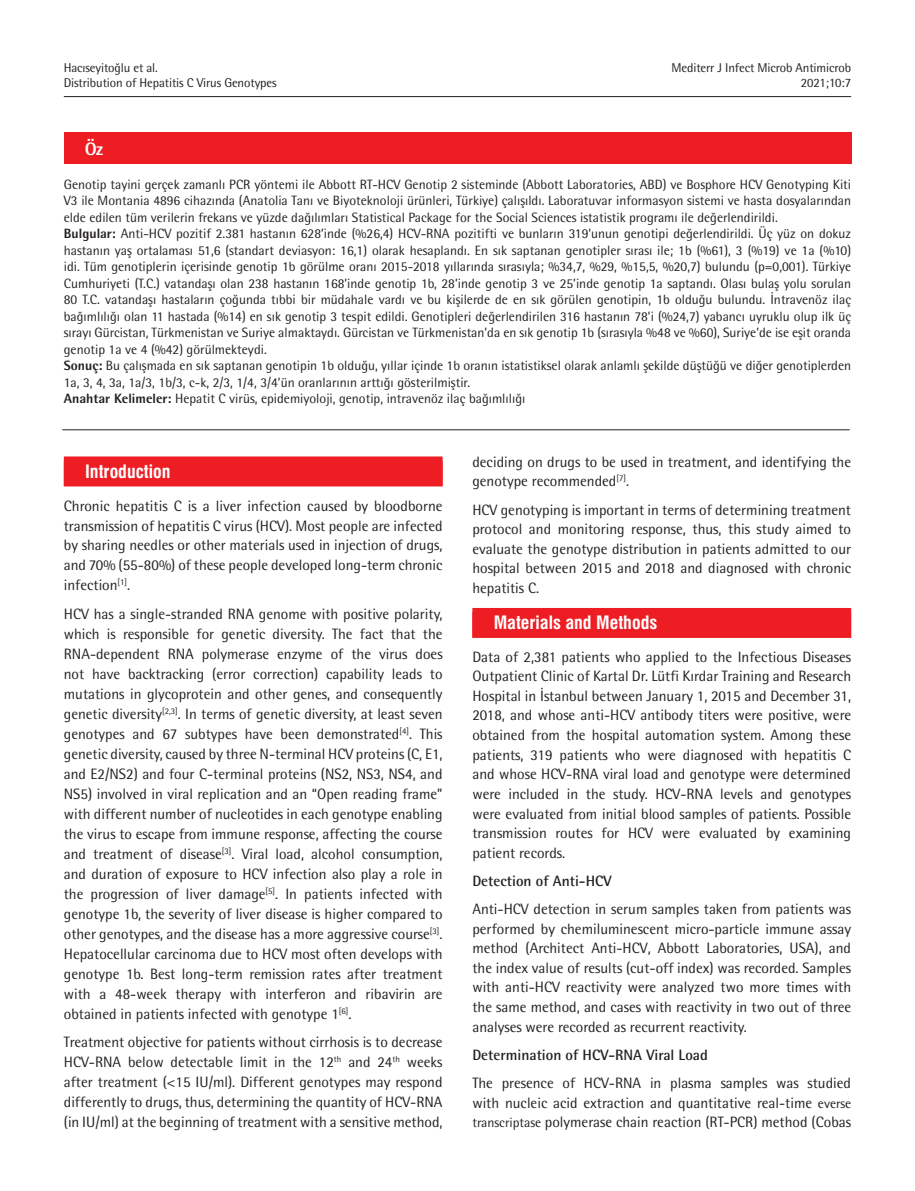
<style>
.page{position:relative;width:915px;height:1191px;background:#fff}
.page>*{position:absolute;margin:0;border:0;box-sizing:border-box;transform-origin:0 0}
.ARA_BASLIK{font:18px "Swiss Condensed Bold Tr";color:#fff}
.t1{font:800 18px "Rotis Semi Sans Std";color:#fff}
.YAZI{font:15px/20px "Rotis Semi Sans Std";color:#231f20;text-align:justify}
.YAZI-2{font:700 15px "Rotis Semi Sans Std";color:#231f20}
.OZET{font:13.5px/16.5px "Rotis Semi Sans Std";color:#231f20;text-align:justify}
.t2{font:12.75px "Rotis Semi Sans Std";letter-spacing:-.01em;color:#231f20}
.s1{font-weight:800}
.s2{font-size:13.5px}
</style>
<div class="page">
<hr style="left:64px;top:96px;width:786px;height:1px;background:#231f20">
<div style="left:64px;top:456px;width:378px;height:30px;background:#ee1d23"></div>
<div style="left:472px;top:608px;width:378px;height:30px;background:#ee1d23"></div>
<div style="left:64px;top:133px;width:786px;height:31px;background:#ee1d23"></div>
<hr style="left:62px;top:429px;width:787px;height:1px;background:#231f20">
<p class="t2" style="left:64px;top:60px;width:95px">Hacıseyitoğlu et al.</p>
<p class="t2" style="left:64px;top:75px;width:214px">Distribution of Hepatitis C Virus Genotypes</p>
<p class="t1" style="left:85px;top:137px;width:20px">Öz</p>
<p class="t2" style="left:671px;top:60px;width:181px">Mediterr J Infect Microb Antimicrob</p>
<p class="t2" style="left:800px;top:75px;width:52px">2021;10:7</p>
<p class="OZET" style="left:64px;top:176px;width:788px">Genotip tayini gerçek zamanlı PCR yöntemi ile Abbott RT-HCV Genotip 2 sisteminde (Abbott Laboratories, ABD) ve Bosphore HCV Genotyping Kiti V3 ile Montania 4896 cihazında (Anatolia Tanı ve Biyoteknoloji ürünleri, Türkiye) çalışıldı. Laboratuvar informasyon sistemi ve hasta dosyalarından elde edilen tüm verilerin frekans ve yüzde dağılımları Statistical Package for the Social Sciences istatistik programı ile değerlendirildi.</p>
<p class="OZET" style="left:64px;top:225px;width:788px"><span class="s1">Bulgular:</span> Anti-HCV pozitif 2.381 hastanın 628’inde (%26,4) HCV-RNA pozitifti ve bunların 319’unun genotipi değerlendirildi. Üç yüz on dokuz hastanın yaş ortalaması 51,6 (standart deviasyon: 16,1) olarak hesaplandı. En sık saptanan genotipler sırası ile; 1b (%61), 3 (%19) ve 1a (%10) idi. Tüm genotiplerin içerisinde genotip 1b görülme oranı 2015-2018 yıllarında sırasıyla; %34,7, %29, %15,5, %20,7) bulundu (p=0,001). Türkiye Cumhuriyeti (T.C.) vatandaşı olan 238 hastanın 168’inde genotip 1b, 28’inde genotip 3 ve 25’inde genotip 1a saptandı. Olası bulaş yolu sorulan 80 T.C. vatandaşı hastaların çoğunda tıbbi bir müdahale vardı ve bu kişilerde de en sık görülen genotipin, 1b olduğu bulundu. İntravenöz ilaç bağımlılığı olan 11 hastada (%14) en sık genotip 3 tespit edildi. Genotipleri değerlendirilen 316 hastanın 78’i (%24,7) yabancı uyruklu olup ilk üç sırayı Gürcistan, Türkmenistan ve Suriye almaktaydı. Gürcistan ve Türkmenistan’da en sık genotip 1b (sırasıyla %48 ve %60), Suriye’de ise eşit oranda genotip 1a ve 4 (%42) görülmekteydi.</p>
<p class="OZET" style="left:64px;top:357px;width:788px"><span class="s1">Sonuç:</span> Bu çalışmada en sık saptanan genotipin 1b olduğu, yıllar içinde 1b oranın istatistiksel olarak anlamlı şekilde düştüğü ve diğer genotiplerden<br>1a, 3, 4, 3a, 1a/3, 1b/3, c-k, 2/3, 1/4, 3/4’ün oranlarının arttığı gösterilmiştir.</p>
<p class="OZET" style="left:64px;top:390px;width:463px"><span class="s1">Anahtar Kelimeler:</span> Hepatit C virüs, epidemiyoloji, genotip, intravenöz ilaç bağımlılığı</p>
<p class="ARA_BASLIK" style="left:85px;top:461px;width:87px">Introduction</p>
<p class="YAZI" style="left:64px;top:495px;width:380px">Chronic hepatitis C is a liver infection caused by bloodborne transmission of hepatitis C virus (HCV). Most people are infected by sharing needles or other materials used in injection of drugs, and 70% (55-80%) of these people developed long-term chronic infection<sup>[1]</sup>.</p>
<p class="YAZI" style="left:64px;top:604px;width:380px">HCV has a single-stranded RNA genome with positive polarity, which is responsible for genetic diversity. The fact that the RNA-dependent RNA polymerase enzyme of the virus does not have backtracking (error correction) capability leads to mutations in glycoprotein and other genes, and consequently genetic diversity<sup>[2,3]</sup>. In terms of genetic diversity, at least seven genotypes and 67 subtypes have been demonstrated<sup>[4]</sup>. This genetic diversity, caused by three N-terminal HCV proteins (C, E1, and E2/NS2) and four C-terminal proteins (NS2, NS3, NS4, and NS5) involved in viral replication and an “Open reading frame” with different number of nucleotides in each genotype enabling the virus to escape from immune response, affecting the course and treatment of disease<sup>[3]</sup>. Viral load, alcohol consumption, and duration of exposure to HCV infection also play a role in the progression of liver damage<sup>[5]</sup>. In patients infected with genotype 1b, the severity of liver disease is higher compared to other genotypes, and the disease has a more aggressive course<sup>[3]</sup>.<br>Hepatocellular carcinoma due to HCV most often develops with genotype 1b. Best long-term remission rates after treatment with a 48-week therapy with interferon and ribavirin are obtained in patients infected with genotype 1<sup>[6]</sup>.</p>
<p class="YAZI" style="left:64px;top:1032px;width:380px">Treatment objective for patients without cirrhosis is to decrease HCV-RNA below detectable limit in the 12<sup>th</sup> and 24<sup>th</sup> weeks after treatment (&lt;15 IU/ml). Different genotypes may respond differently to drugs, thus, determining the quantity of HCV-RNA (in IU/ml) at the beginning of treatment with a sensitive method,</p>
<p class="YAZI" style="left:472px;top:452px;width:380px">deciding on drugs to be used in treatment, and identifying the genotype recommended<sup>[7]</sup>.</p>
<p class="YAZI" style="left:472px;top:499px;width:380px">HCV genotyping is important in terms of determining treatment protocol and monitoring response, thus, this study aimed to evaluate the genotype distribution in patients admitted to our hospital between 2015 and 2018 and diagnosed with chronic hepatitis C.</p>
<p class="ARA_BASLIK" style="left:493px;top:612px;width:165px">Materials and Methods</p>
<p class="YAZI" style="left:472px;top:646px;width:380px">Data of 2,381 patients who applied to the Infectious Diseases Outpatient Clinic of Kartal Dr. Lütfi Kırdar Training and Research Hospital in İstanbul between January 1, 2015 and December 31, 2018, and whose anti-HCV antibody titers were positive, were obtained from the hospital automation system. Among these patients, 319 patients who were diagnosed with hepatitis C and whose HCV-RNA viral load and genotype were determined were included in the study. HCV-RNA levels and genotypes were evaluated from initial blood samples of patients. Possible transmission routes for HCV were evaluated by examining patient records.</p>
<p class="YAZI-2" style="left:472px;top:871px;width:141px">Detection of Anti-HCV</p>
<p class="YAZI" style="left:472px;top:899px;width:380px">Anti-HCV detection in serum samples taken from patients was performed by chemiluminescent micro-particle immune assay method (Architect Anti-HCV, Abbott Laboratories, USA), and the index value of results (cut-off index) was recorded. Samples with anti-HCV reactivity were analyzed two more times with the same method, and cases with reactivity in two out of three analyses were recorded as recurrent reactivity.</p>
<p class="YAZI-2" style="left:472px;top:1045px;width:237px">Determination of HCV-RNA Viral Load</p>
<p class="YAZI" style="left:472px;top:1073px;width:380px">The presence of HCV-RNA in plasma samples was studied with nucleic acid extraction and quantitative real-time <span class="s2">everse transcriptase</span> polymerase chain reaction (RT-PCR) method (Cobas</p>
</div>
